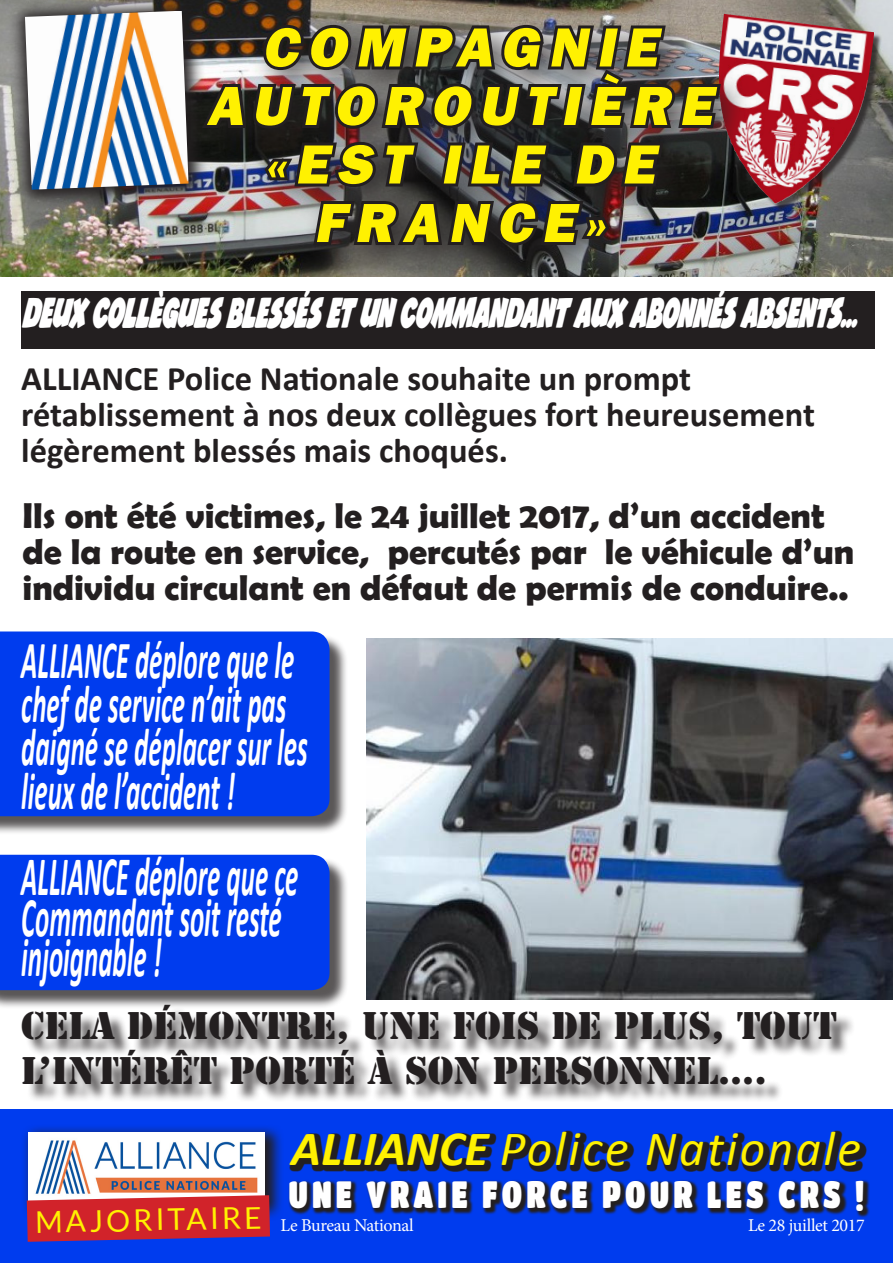
<style>
.page{position:relative;width:893px;height:1263px;background:#fff}
.page>*{position:absolute;margin:0;border:0;box-sizing:border-box;transform-origin:0 0}
.t1{font:italic 800 57px/58.5px "Franklin Gothic";color:#fff101;text-align:center}
.t2{font:italic 700 56.1px/40.5px "Calibri";color:#fff;scale:.48 1}
.t3{font:italic 700 54px/43.5px "Calibri";color:#fff;scale:.5 1}
.t4{font:italic 49.5px "Calibri";letter-spacing:.05em;color:#fff101}
.t5{font:42px "Jack's Candlestick Bold Expanded";color:#fff;scale:.5 1}
.t6{font:37.5px "Titan One";letter-spacing:.15em;color:#fff;scale:.72 1}
.t7{font:700 36px/36px "Berlin Sans FB Demi";color:#231f20}
.t8{font:36px/45px "Stencil Std";color:#231f20}
.t9{font:700 34.5px/36px "Calibri";color:#231f20}
.t10{font:30px "Lato";color:#fff101}
.t11{font:18px "Minion Pro";letter-spacing:-.02em;color:#fff}
.s1{font-weight:700}
</style>
<div class="page">
<div style="left:0;top:634px;width:348px;height:201px;background:#231f20;opacity:.75"></div>
<div style="left:0;top:631px;width:330px;height:185px;background:#003cee"></div>
<div style="left:0;top:857px;width:348px;height:152px;background:#231f20;opacity:.75"></div>
<div style="left:0;top:855px;width:330px;height:135px;background:#003cee"></div>
<img style="left:0;top:0;width:893px;height:276px">
<div style="left:720px;top:16px;width:162px;height:196px;background:#231f20;opacity:.75"></div>
<img style="left:754px;top:14px;width:120px;height:190px">
<div style="left:192px;top:12px;width:562px;height:267px;background:#231f20;opacity:.75"></div>
<img style="left:209px;top:0;width:515px;height:133px">
<img style="left:261px;top:139px;width:406px;height:133px">
<div style="left:0;top:1110px;width:893px;height:153px;background:#003cee"></div>
<svg style="left:289px;top:1130px;width:578px;height:42px;fill:#212028"></svg>
<svg style="left:289px;top:1180px;width:581px;height:38px"></svg>
<hr style="left:29px;top:1261px;width:864px;height:2px;background:#001c88">
<svg style="left:23px;top:1127px;width:259px;height:91px;background:#0e37b5"></svg>
<img style="left:29px;top:1132px;width:236px;height:63px">
<img style="left:8px;top:0;width:201px;height:210px">
<img style="left:25px;top:11px;width:164px;height:179px">
<svg style="left:27px;top:1195px;width:243px;height:47px;background:#c63143"></svg>
<div style="left:21px;top:291px;width:853px;height:58px;background:#231f20"></div>
<div style="left:25px;top:1007px;width:830px;height:96px;background:#231f20;opacity:.75"></div>
<img style="left:366px;top:638px;width:527px;height:361px">
<p class="t1" style="left:207px;top:18px;width:520px">COMPAGNIE<br>AUTOROUTIÈRE «EST ILE DE<br>FRANCE»</p>
<p class="t5" style="left:21px;top:288px;width:1671px">DEUX COLLÈGUES BLESSÉS ET UN COMMANDANT AUX ABONNÉS ABSENTS…</p>
<p class="t9" style="left:21px;top:360px;width:795px">ALLIANCE Police Nationale souhaite un prompt rétablissement à nos deux collègues fort heureusement légèrement blessés mais choqués.</p>
<p class="t7" style="left:23px;top:497px;width:833px">Ils ont été victimes, le 24 juillet 2017, d’un accident de la route en service, percutés par le véhicule d’un individu circulant en défaut de permis de conduire..</p>
<p class="t3" style="left:21px;top:639px;width:574px">ALLIANCE déplore que le chef de service n’ait pas daigné se déplacer sur les lieux de l’accident !</p>
<p class="t2" style="left:21px;top:856px;width:579px">ALLIANCE déplore que ce<br>Commandant soit resté injoignable !</p>
<p class="t8" style="left:21px;top:1003px;width:817px">CELA DÉMONTRE, UNE FOIS DE PLUS, TOUT<br>L’INTÉRÊT PORTÉ À SON PERSONNEL….</p>
<p class="t10" style="left:35px;top:1205px;width:228px;rotate:-1deg">MAJORITAIRE</p>
<p class="t4" style="left:291px;top:1115px;width:571px"><span class="s1">ALLIANCE</span> Police Nationale</p>
<p class="t6" style="left:288px;top:1171px;width:801px">UNE VRAIE FORCE POUR LES CRS !</p>
<p class="t11" style="left:281px;top:1213px;width:135px">Le Bureau National</p>
<p class="t11" style="left:748px;top:1213px;width:118px">Le 28 juillet 2017</p>
</div>
